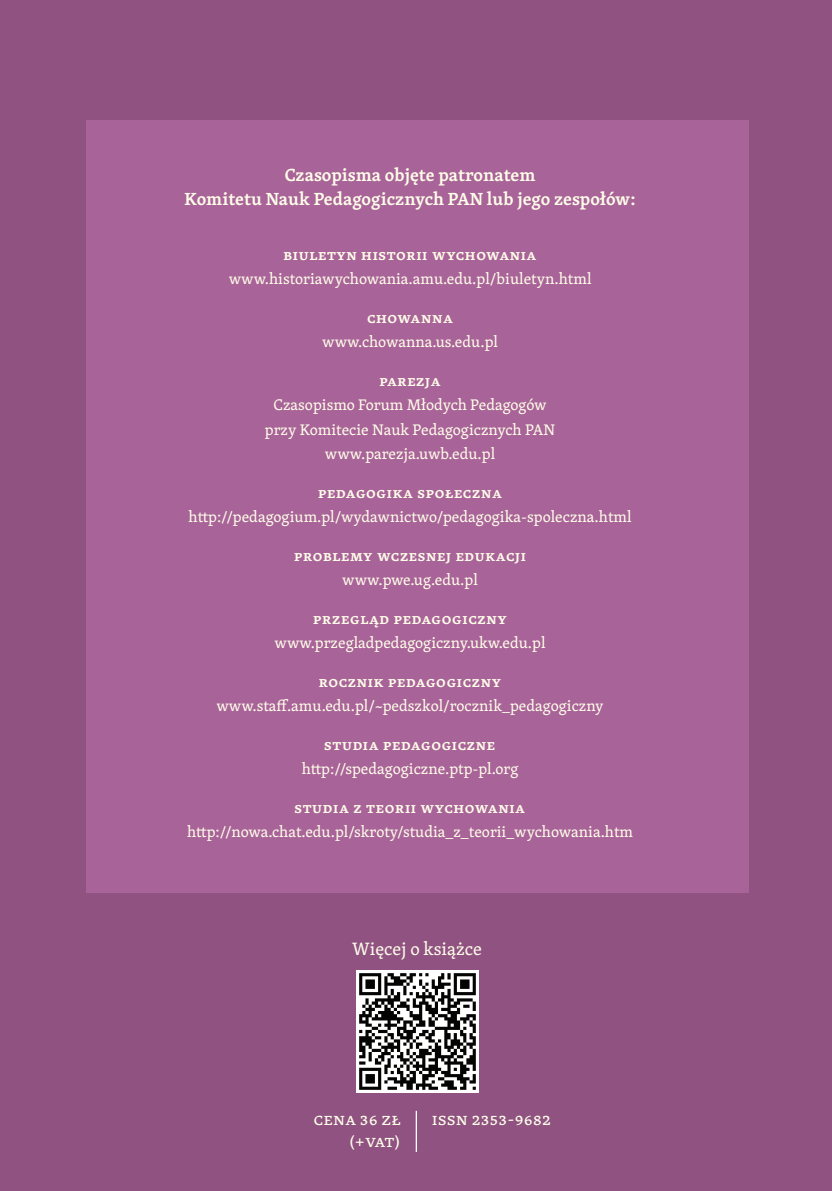
<style>
.page{position:relative;width:832px;height:1191px;background:#fff}
.page>*{position:absolute;margin:0;border:0;box-sizing:border-box;transform-origin:0 0}
.t1{font:18.38px "Skolar PE";color:#fffde9}
.t2{font:600 18.03px/24.5px "Skolar PE";color:#fffde9;text-align:center}
.t3{font:15.75px/24.5px "Skolar PE";color:#fffde9;text-align:center}
.t4{font:600 15.75px "Skolar PE";letter-spacing:.04em;color:#fffde9}
</style>
<div class="page">
<div style="left:0;top:0;width:831px;height:1191px;background:#8f5281"></div>
<div style="left:86px;top:120px;width:662px;height:773px;background:#a86398"></div>
<img style="left:356px;top:970px;width:122px;height:122px">
<hr style="left:415px;top:1111px;width:2px;height:41px;background:#fff">
<p class="t2" style="left:184px;top:162px;width:452px">Czasopisma objęte patronatem<br>Komitetu Nauk Pedagogicznych PAN lub jego zespołów:</p>
<p class="t4" style="left:283px;top:242px;width:254px">Biuletyn Historii Wychowania</p>
<p class="t3" style="left:229px;top:266px;width:364px">www.historiawychowania.amu.edu.pl/biuletyn.html</p>
<p class="t4" style="left:367px;top:305px;width:87px">Ch owanna</p>
<p class="t3" style="left:322px;top:329px;width:177px">www.chowanna.us.edu.pl</p>
<p class="t4" style="left:379px;top:368px;width:63px">Parezja</p>
<p class="t3" style="left:265px;top:392px;width:292px">Czasopismo Forum Młodych Pedagogów przy Komitecie Nauk Pedagogicznych PAN www.parezja.uwb.edu.pl</p>
<p class="t4" style="left:318px;top:480px;width:185px">Pedagogika Społeczna</p>
<p class="t3" style="left:188px;top:504px;width:444px">http://pedagogium.pl/wydawnictwo/pedagogika-spoleczna.html</p>
<p class="t4" style="left:294px;top:543px;width:233px">Problemy Wczesnej Edukacji</p>
<p class="t3" style="left:342px;top:567px;width:137px">www.pwe.ug.edu.pl</p>
<p class="t4" style="left:313px;top:606px;width:195px">Przegląd Pedagogiczny</p>
<p class="t3" style="left:274px;top:630px;width:272px">www.przegladpedagogiczny.ukw.edu.pl</p>
<p class="t4" style="left:319px;top:669px;width:184px">Rocznik Pedagogiczny</p>
<p class="t3" style="left:216px;top:693px;width:389px">www.staff.amu.edu.pl/~pedszkol/rocznik_pedagogiczny</p>
<p class="t4" style="left:324px;top:732px;width:172px">Studia Pedagogiczne</p>
<p class="t3" style="left:302px;top:756px;width:218px">http://spedagogiczne.ptp-pl.org</p>
<p class="t4" style="left:294px;top:795px;width:232px">Studia z Teorii Wychowania</p>
<p class="t3" style="left:187px;top:819px;width:447px">http://nowa.chat.edu.pl/skroty/studia_z_teorii_wychowania.htm</p>
<p class="t1" style="left:352px;top:935px;width:131px">Więcej o książce</p>
<p class="t1" style="left:313px;top:1105px;width:89px">Cena 36 zł</p>
<p class="t1" style="left:432px;top:1105px;width:121px">issn 2353-9682</p>
<p class="t1" style="left:349px;top:1127px;width:54px">(+vat)</p>
</div>
